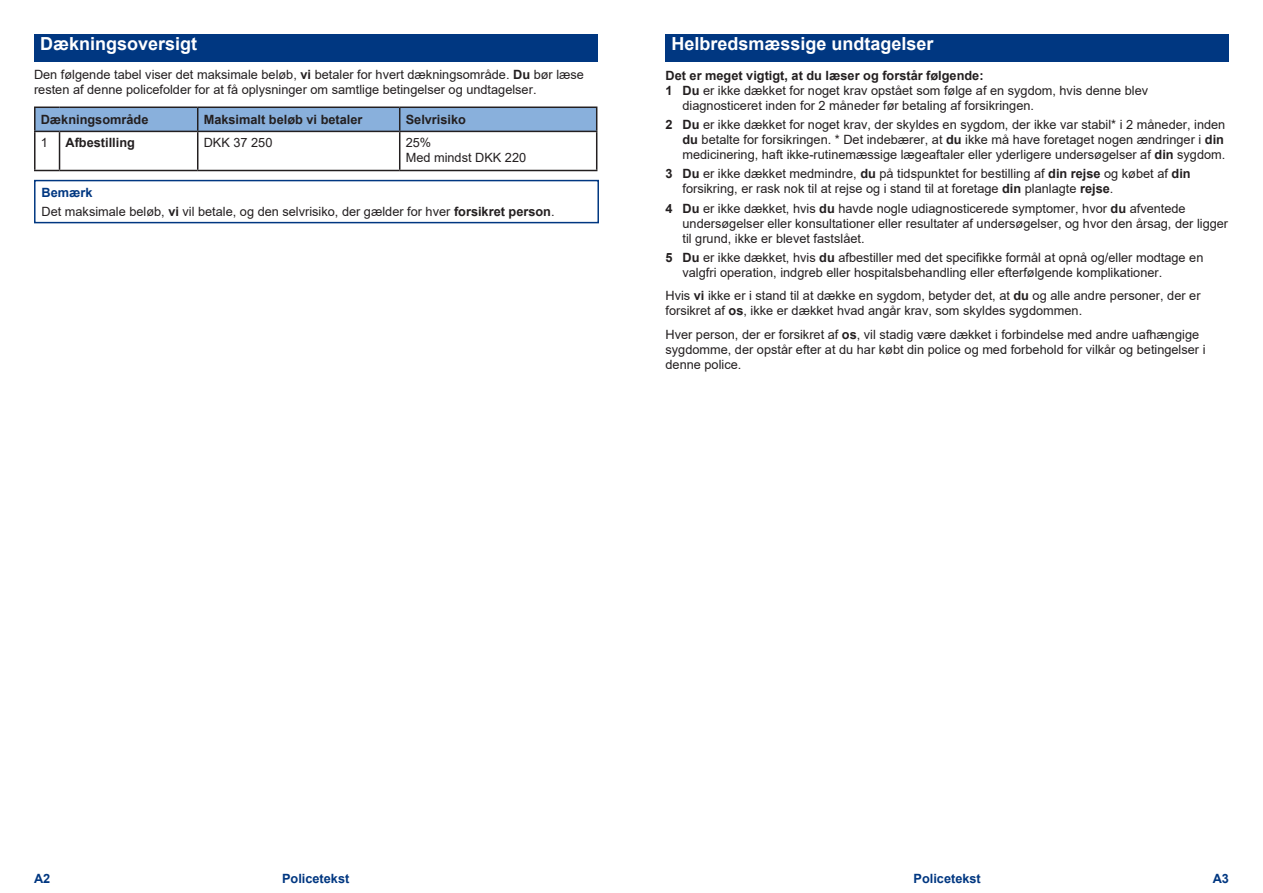
<style>
.page{position:relative;width:1263px;height:893px;background:#fff}
.page>*{position:absolute;margin:0;border:0;box-sizing:border-box;transform-origin:0 0}
.t1{font:700 18px "Arial";color:#fff}
.t2{font:12.75px/15px "Arial";color:#231f20}
.t3{font:700 12.75px "Arial";color:#231f20}
.t4{font:700 12.75px "Arial";color:#003781}
.s1{font-weight:700}
</style>
<div class="page">
<div style="left:34px;top:34px;width:563px;height:28px;background:#003781"></div>
<svg style="left:34px;top:107px;width:563px;height:64px"></svg>
<hr style="left:60px;top:170px;width:138px;height:1px;background:#231f20">
<hr style="left:198px;top:170px;width:202px;height:1px;background:#231f20">
<hr style="left:400px;top:170px;width:197px;height:1px;background:#231f20">
<div style="left:34px;top:180px;width:565px;height:43px;border:2px solid #003781"></div>
<div style="left:665px;top:34px;width:564px;height:28px;background:#003781"></div>
<p class="t1" style="left:40px;top:31px;width:159px">Dækningsoversigt</p>
<p class="t2" style="left:34px;top:67px;width:551px">Den følgende tabel viser det maksimale beløb, <span class="s1">vi</span> betaler for hvert dækningsområde. <span class="s1">Du</span> bør læse resten af denne policefolder for at få oplysninger om samtlige betingelser og undtagelser.</p>
<p class="t3" style="left:41px;top:111px;width:109px">Dækningsområde</p>
<p class="t3" style="left:204px;top:111px;width:160px">Maksimalt beløb vi betaler</p>
<p class="t3" style="left:406px;top:111px;width:62px">Selvrisiko</p>
<p class="t2" style="left:41px;top:135px;width:9px">1</p>
<p class="t3" style="left:66px;top:133px;width:71px">Afbestilling</p>
<p class="t2" style="left:204px;top:134px;width:70px">DKK 37 250</p>
<p class="t2" style="left:406px;top:134px;width:27px">25%</p>
<p class="t2" style="left:406px;top:149px;width:122px">Med mindst DKK 220</p>
<p class="t4" style="left:42px;top:183px;width:53px">Bemærk</p>
<p class="t2" style="left:42px;top:204px;width:515px">Det maksimale beløb, <span class="s1">vi</span> vil betale, og den selvrisiko, der gælder for hver <span class="s1">forsikret person</span>.</p>
<p class="t1" style="left:671px;top:31px;width:264px">Helbredsmæssige undtagelser</p>
<p class="t3" style="left:665px;top:66px;width:320px">Det er meget vigtigt, at du læser og forstår følgende:</p>
<p class="t2" style="left:682px;top:83px;width:467px;text-indent:-17px"><span class="s1">1 Du</span> er ikke dækket for noget krav opstået som følge af en sygdom, hvis denne blev diagnosticeret inden for 2 måneder før betaling af forsikringen.</p>
<p class="t2" style="left:682px;top:117px;width:544px;text-align:justify;text-indent:-17px"><span class="s1">2 Du</span> er ikke dækket for noget krav, der skyldes en sygdom, der ikke var stabil* i 2 måneder, inden <span class="s1">du</span> betalte for forsikringen. * Det indebærer, at <span class="s1">du</span> ikke må have foretaget nogen ændringer i <span class="s1">din </span>medicinering, haft ikke-rutinemæssige lægeaftaler eller yderligere undersøgelser af <span class="s1">din</span> sygdom.</p>
<p class="t2" style="left:682px;top:166px;width:510px;text-indent:-17px"><span class="s1">3 Du</span> er ikke dækket medmindre, <span class="s1">du</span> på tidspunktet for bestilling af <span class="s1">din rejse</span> og købet af <span class="s1">din </span>forsikring, er rask nok til at rejse og i stand til at foretage <span class="s1">din</span> planlagte <span class="s1">rejse</span>.</p>
<p class="t2" style="left:682px;top:200px;width:547px;text-indent:-17px"><span class="s1">4 Du</span> er ikke dækket, hvis <span class="s1">du</span> havde nogle udiagnosticerede symptomer, hvor <span class="s1">du</span> afventede undersøgelser eller konsultationer eller resultater af undersøgelser, og hvor den årsag, der ligger til grund, ikke er blevet fastslået.</p>
<p class="t2" style="left:682px;top:250px;width:522px;text-indent:-17px"><span class="s1">5 Du</span> er ikke dækket, hvis <span class="s1">du</span> afbestiller med det specifikke formål at opnå og/eller modtage en valgfri operation, indgreb eller hospitalsbehandling eller efterfølgende komplikationer.</p>
<p class="t2" style="left:665px;top:288px;width:537px">Hvis <span class="s1">vi</span> ikke er i stand til at dække en sygdom, betyder det, at <span class="s1">du</span> og alle andre personer, der er forsikret af <span class="s1">os</span>, ikke er dækket hvad angår krav, som skyldes sygdommen.</p>
<p class="t2" style="left:665px;top:327px;width:541px">Hver person, der er forsikret af <span class="s1">os</span>, vil stadig være dækket i forbindelse med andre uafhængige sygdomme, der opstår efter at du har købt din police og med forbehold for vilkår og betingelser i denne police.</p>
<p class="t4" style="left:34px;top:870px;width:18px">A2</p>
<p class="t4" style="left:282px;top:870px;width:69px">Policetekst</p>
<p class="t4" style="left:913px;top:870px;width:69px">Policetekst</p>
<p class="t4" style="left:1213px;top:870px;width:18px">A3</p>
</div>
